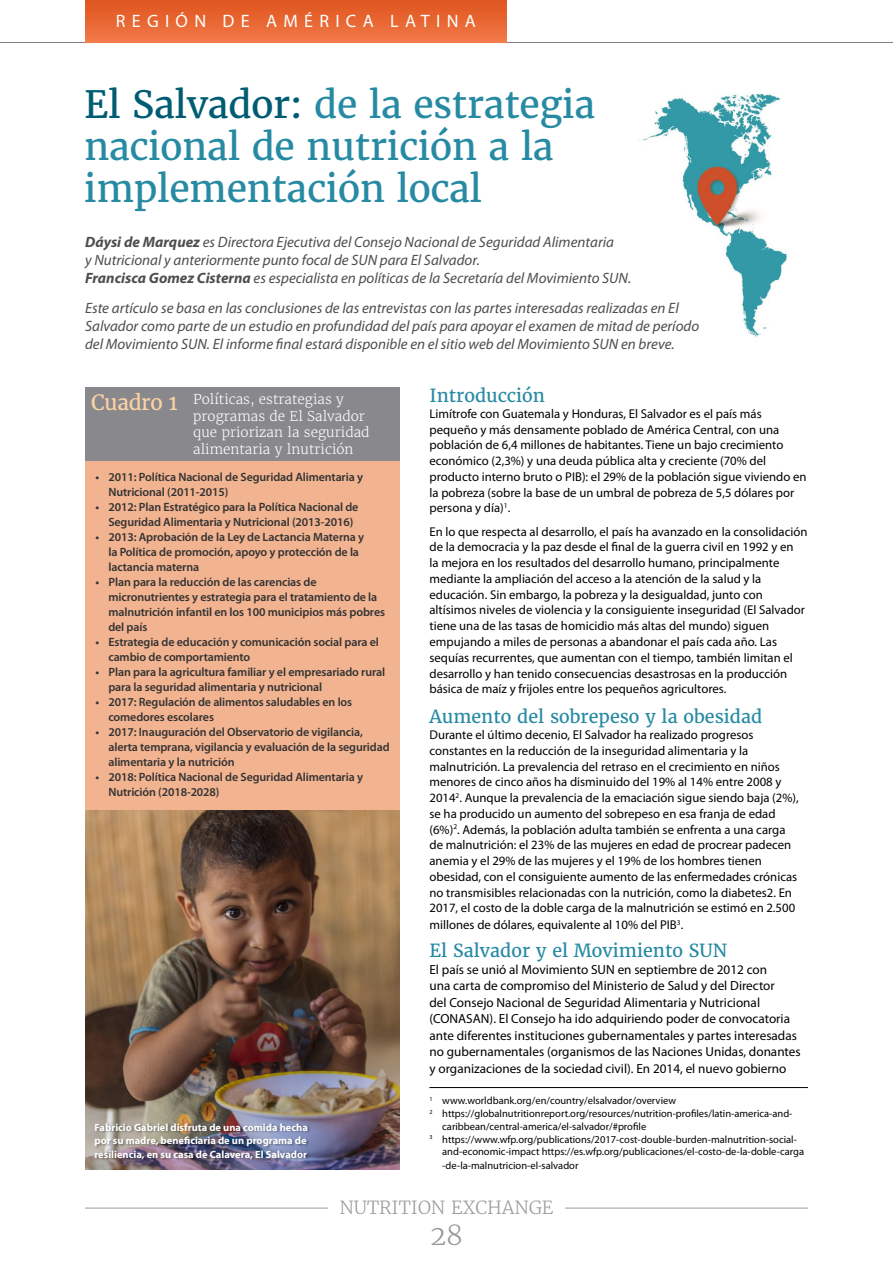
<style>
.page{position:relative;width:893px;height:1263px;background:#fff}
.page>*{position:absolute;margin:0;border:0;box-sizing:border-box;transform-origin:0 0}
.t1{font:37.5px/42px "Merriweather";letter-spacing:-.01em;color:#278aa3}
.t2{font:300 27px "Merriweather";color:#999}
.t3{font:21px "Merriweather";letter-spacing:-.02em;color:#fad2a4}
.t4{font:18px "Merriweather";color:#278aa3}
.t5{font:18px "Myriad Pro";letter-spacing:.35em;color:#fff}
.t6{font:300 18px "Merriweather";color:#999}
.t7{font:italic 15px/18px "Myriad Pro";color:#4d4d4d}
.t8{font:300 13.5px/16.5px "Merriweather";color:#fff}
.t9{font:13.2px/16.5px "Myriad Pro";color:#000}
.t10{font:12.75px/15.8px "Myriad Pro";color:#000}
.t11{font:600 12px/15px "Myriad Pro";letter-spacing:-.01em;color:#333}
.t12{font:10.5px "Myriad Pro";color:#000}
.t13{font:700 10.5px/13.5px "Myriad Pro";color:#fff;text-align:justify}
.s1{color:#005c73}
.s2{font-weight:700}
</style>
<div class="page">
<hr style="left:85px;top:1208px;width:243px;height:1px;background:#999">
<hr style="left:565px;top:1208px;width:243px;height:1px;background:#999">
<img style="left:85px;top:767px;width:315px;height:402px">
<img style="left:642px;top:93px;width:145px;height:244px">
<div style="left:86px;top:448px;width:314px;height:362px;background:#f2b390"></div>
<div style="left:86px;top:387px;width:314px;height:74px;background:#88888d"></div>
<hr style="left:429px;top:1087px;width:379px;height:1px;background:#000">
<hr style="left:0;top:42px;width:893px;height:1px;background:#808080">
<div style="left:85px;top:0;width:422px;height:42px;background:linear-gradient(to bottom,#de541d,#f27848)"></div>
<div style="left:94px;top:1123px;width:217px;height:39px;background:#000;opacity:.33"></div>
<h3 class="t5" style="left:116px;top:10px;width:361px">REGIÓN DE AMÉRICA LATINA</h3>
<h1 class="t1" style="left:84px;top:84px;width:513px"><span class="s1">El Salvador:</span> de la estrategia nacional de nutrición a la implementación local</h1>
<p class="t7" style="left:85px;top:233px;width:548px"><span class="s2">Dáysi de Marquez</span> es Directora Ejecutiva del Consejo Nacional de Seguridad Alimentaria<br>y Nutricional y anteriormente punto focal de SUN para El Salvador.<br><span class="s2">Francisca Gomez Cisterna</span> es especialista en políticas de la Secretaría del Movimiento SUN.</p>
<p class="t7" style="left:85px;top:299px;width:616px">Este artículo se basa en las conclusiones de las entrevistas con las partes interesadas realizadas en El<br>Salvador como parte de un estudio en profundidad del país para apoyar el examen de mitad de período del Movimiento SUN. El informe final estará disponible en el sitio web del Movimiento SUN en breve.</p>
<p class="t8" style="left:193px;top:391px;width:178px">Políticas, estrategias y programas de El Salvador que priorizan la seguridad alimentaria y lnutrición</p>
<p class="t11" style="left:108px;top:469px;width:256px;text-indent:-13px">• 2011: Política Nacional de Seguridad Alimentaria y<br>Nutricional (2011-2015)</p>
<p class="t11" style="left:108px;top:499px;width:251px;text-indent:-13px">• 2012: Plan Estratégico para la Política Nacional de<br>Seguridad Alimentaria y Nutricional (2013-2016)</p>
<p class="t11" style="left:108px;top:529px;width:257px;text-indent:-13px">• 2013: Aprobación de la Ley de Lactancia Materna y la Política de promoción, apoyo y protección de la lactancia materna</p>
<p class="t11" style="left:108px;top:574px;width:278px;text-indent:-13px">• Plan para la reducción de las carencias de micronutrientes y estrategia para el tratamiento de la malnutrición infantil en los 100 municipios más pobres del país</p>
<p class="t11" style="left:108px;top:634px;width:272px;text-indent:-13px">• Estrategia de educación y comunicación social para el cambio de comportamiento</p>
<p class="t11" style="left:108px;top:664px;width:278px;text-indent:-13px">• Plan para la agricultura familiar y el empresariado rural para la seguridad alimentaria y nutricional</p>
<p class="t11" style="left:108px;top:694px;width:245px;text-indent:-13px">• 2017: Regulación de alimentos saludables en los comedores escolares</p>
<p class="t11" style="left:108px;top:724px;width:283px;text-indent:-13px">• 2017: Inauguración del Observatorio de vigilancia, alerta temprana, vigilancia y evaluación de la seguridad alimentaria y la nutrición</p>
<p class="t11" style="left:108px;top:769px;width:256px;text-indent:-13px">• 2018: Política Nacional de Seguridad Alimentaria y<br>Nutrición (2018-2028)</p>
<h3 class="t3" style="left:91px;top:389px;width:88px">Cuadro 1</h3>
<p class="t13" style="left:94px;top:1120px;width:215px">Fabricio Gabriel disfruta de una comida hecha por su madre, beneficiaria de un programa de resiliencia, en su casa de Calavera, El Salvador</p>
<h3 class="t4" style="left:429px;top:384px;width:117px">Introducción</h3>
<p class="t10" style="left:429px;top:406px;width:379px">Limítrofe con Guatemala y Honduras, El Salvador es el país más pequeño y más densamente poblado de América Central, con una población de 6,4 millones de habitantes. Tiene un bajo crecimiento económico (2,3%) y una deuda pública alta y creciente (70% del producto interno bruto o PIB): el 29% de la población sigue viviendo en la pobreza (sobre la base de un umbral de pobreza de 5,5 dólares por persona y día)<sup>1</sup>.</p>
<p class="t10" style="left:429px;top:523px;width:379px">En lo que respecta al desarrollo, el país ha avanzado en la consolidación de la democracia y la paz desde el final de la guerra civil en 1992 y en<br>la mejora en los resultados del desarrollo humano, principalmente mediante la ampliación del acceso a la atención de la salud y la educación. Sin embargo, la pobreza y la desigualdad, junto con altísimos niveles de violencia y la consiguiente inseguridad (El Salvador tiene una de las tasas de homicidio más altas del mundo) siguen empujando a miles de personas a abandonar el país cada año. Las sequías recurrentes, que aumentan con el tiempo, también limitan el desarrollo y han tenido consecuencias desastrosas en la producción básica de maíz y frijoles entre los pequeños agricultores.</p>
<h3 class="t4" style="left:429px;top:705px;width:334px">Aumento del sobrepeso y la obesidad</h3>
<p class="t10" style="left:429px;top:727px;width:371px">Durante el último decenio, El Salvador ha realizado progresos constantes en la reducción de la inseguridad alimentaria y la malnutrición. La prevalencia del retraso en el crecimiento en niños menores de cinco años ha disminuido del 19% al 14% entre 2008 y 2014<sup>2</sup>. Aunque la prevalencia de la emaciación sigue siendo baja (2%), se ha producido un aumento del sobrepeso en esa franja de edad (6%)<sup>2</sup>. Además, la población adulta también se enfrenta a una carga de malnutrición: el 23% de las mujeres en edad de procrear padecen anemia y el 29% de las mujeres y el 19% de los hombres tienen obesidad, con el consiguiente aumento de las enfermedades crónicas no transmisibles relacionadas con la nutrición, como la diabetes2. En 2017, el costo de la doble carga de la malnutrición se estimó en 2.500 millones de dólares, equivalente al 10% del PIB<sup>3</sup>.</p>
<h3 class="t4" style="left:429px;top:939px;width:299px">El Salvador y el Movimiento SUN</h3>
<p class="t9" style="left:429px;top:961px;width:373px">El país se unió al Movimiento SUN en septiembre de 2012 con<br>una carta de compromiso del Ministerio de Salud y del Director<br>del Consejo Nacional de Seguridad Alimentaria y Nutricional (CONASAN). El Consejo ha ido adquiriendo poder de convocatoria ante diferentes instituciones gubernamentales y partes interesadas no gubernamentales (organismos de las Naciones Unidas, donantes y organizaciones de la sociedad civil). En 2014, el nuevo gobierno</p>
<p class="t12" style="left:429px;top:1094px;width:248px"><sup>1</sup> www.worldbank.org/en/country/elsalvador/overview</p>
<p class="t12" style="left:429px;top:1107px;width:365px"><sup>2</sup> https://globalnutritionreport.org/resources/nutrition-profiles/latin-america-and-</p>
<p class="t12" style="left:442px;top:1120px;width:206px">caribbean/central-america/el-salvador/#profile</p>
<p class="t12" style="left:429px;top:1132px;width:369px"><sup>3</sup> https://www.wfp.org/publications/2017-cost-double-burden-malnutrition-social-</p>
<p class="t12" style="left:442px;top:1145px;width:363px">and-economic-impact https://es.wfp.org/publicaciones/el-costo-de-la-doble-carga</p>
<p class="t12" style="left:442px;top:1159px;width:138px">-de-la-malnutricion-el-salvador</p>
<h3 class="t6" style="left:339px;top:1197px;width:216px">NUTRITION EXCHANGE</h3>
<h2 class="t2" style="left:430px;top:1218px;width:34px">28</h2>
</div>
